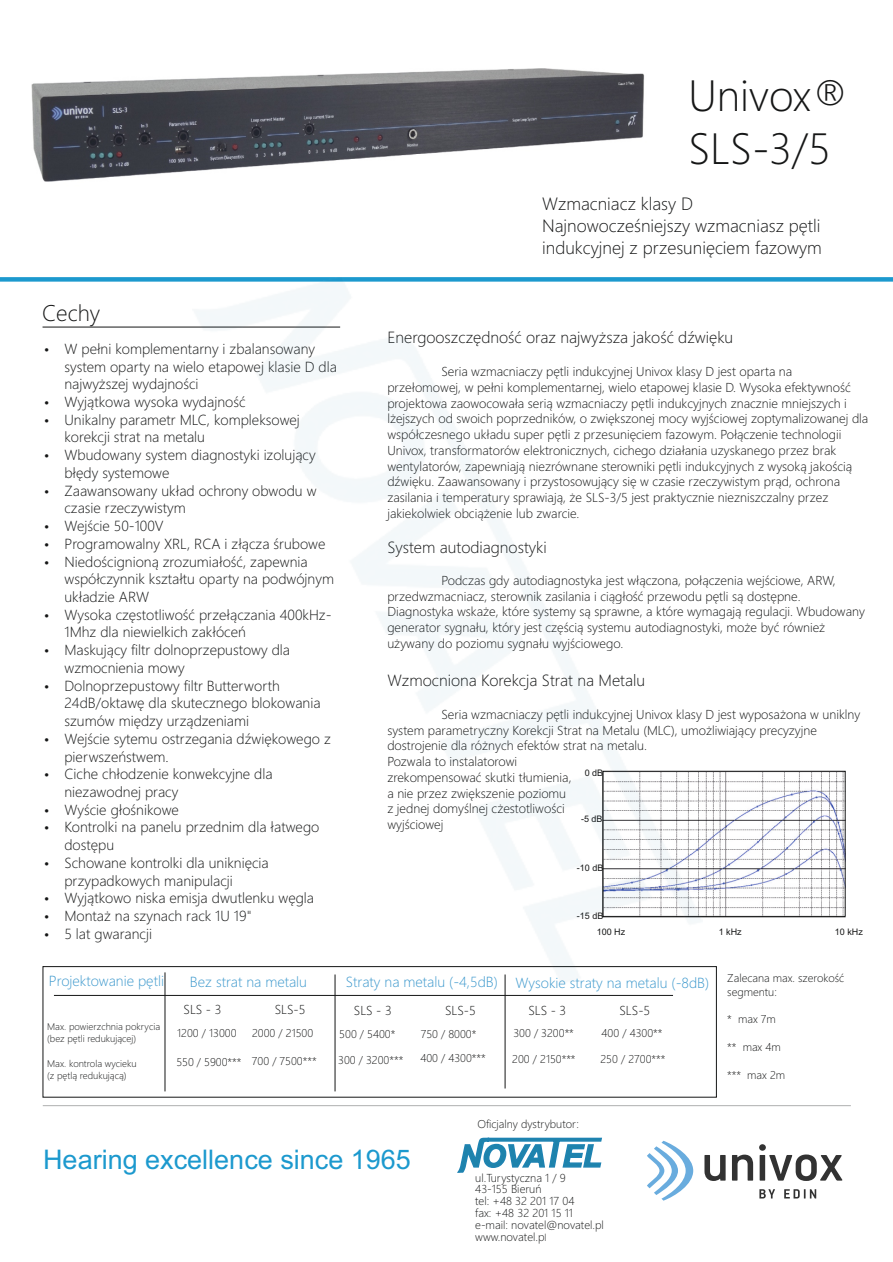
<style>
.page{position:relative;width:893px;height:1262px;background:#fff}
.page>*{position:absolute;margin:0;border:0;box-sizing:border-box;transform-origin:0 0}
.t1{font:40.5px/53.1px "Microsoft Ya Hei UI Light";color:#151616}
.t2{font:27px "Arial";color:#1c99ce}
.t3{font:21px "Microsoft Ya Hei UI Light";color:#151616}
.t4{font:16.5px/21.6px "Microsoft Ya Hei UI Light";color:#151616}
.t5{font:15px "Microsoft Ya Hei UI Light";color:#151616}
.t6{font:13.5px/17.7px "Microsoft Ya Hei UI Light";color:#151616}
.t7{font:13.5px "Microsoft Ya Hei UI Light";color:#3a97cc}
.t8{font:12px/15.8px "Microsoft Ya Hei UI Light";color:#151616}
.t9{font:10.65px/12px "Microsoft Ya Hei UI Light";color:#151616}
.t10{font:10.5px/13.8px "Microsoft Ya Hei UI Light";color:#151616}
.t11{font:9px/11.9px "Microsoft Ya Hei UI Light";color:#151616}
.t12{font:9px/15.8px "Arial";color:#151616}
.s1{font-size:9.15px}
</style>
<div class="page">
<hr style="left:43px;top:1105px;width:807px;height:1px;background:#afb0b0">
<div style="left:0;top:277px;width:893px;height:5px;background:#1c99ce"></div>
<svg style="left:704px;top:1155px;width:21px;height:26px"></svg>
<svg style="left:732px;top:1154px;width:21px;height:26px"></svg>
<svg style="left:759px;top:1144px;width:83px;height:37px"></svg>
<svg style="left:647px;top:1140px;width:46px;height:60px"></svg>
<svg style="left:759px;top:1189px;width:16px;height:9px"></svg>
<svg style="left:784px;top:1189px;width:32px;height:9px"></svg>
<hr style="left:43px;top:327px;width:297px;height:1px;background:#151616">
<hr style="left:165px;top:972px;width:1px;height:119px;background:#151616">
<hr style="left:335px;top:974px;width:1px;height:117px;background:#151616">
<hr style="left:505px;top:974px;width:1px;height:114px;background:#151616">
<hr style="left:54px;top:995px;width:619px;height:1px;background:#151616">
<hr style="left:602px;top:916px;width:243px;height:1px;background:#151616">
<img style="left:702px;top:773px;width:141px;height:141px">
<div style="left:602px;top:771px;width:243px;height:145px;border:1px solid #151616"></div>
<img style="left:31px;top:68px;width:613px;height:114px">
<svg style="left:457px;top:1137px;width:145px;height:36px"></svg>
<img style="left:192px;top:277px;width:510px;height:707px">
<h3 class="t3" style="left:42px;top:304px;width:60px">Cechy</h3>
<h1 class="t1" style="left:688px;top:73px;width:163px">Univox®<br>SLS-3/5</h1>
<h3 class="t4" style="left:542px;top:194px;width:281px">Wzmacniacz klasy D<br>Najnowocześniejszy wzmacniasz pętli indukcyjnej z przesunięciem fazowym</h3>
<p class="t5" style="left:387px;top:331px;width:347px">Energooszczędność oraz najwyższa jakość dźwięku</p>
<p class="t8" style="left:387px;top:364px;width:482px;text-indent:54px">Seria wzmacniaczy pętli indukcyjnej Univox klasy D jest oparta na przełomowej, w pełni komplementarnej, wielo etapowej klasie D. Wysoka efektywność projektowa zaowocowała serią wzmacniaczy pętli indukcyjnych znacznie mniejszych i lżejszych od swoich poprzedników, o zwiększonej mocy wyjściowej zoptymalizowanej dla współczesnego układu super pętli z przesunięciem fazowym. Połączenie technologii Univox, transformatorów elektronicznych, cichego działania uzyskanego przez brak wentylatorów, zapewniają niezrównane sterowniki pętli indukcyjnych z wysoką jakością dźwięku. Zaawansowany i przystosowujący się w czasie rzeczywistym prąd, ochrona zasilania i temperatury sprawiają, że SLS-3/5 jest praktycznie niezniszczalny przez jakiekolwiek obciążenie lub zwarcie.</p>
<p class="t5" style="left:387px;top:540px;width:161px">System autodiagnostyki</p>
<p class="t8" style="left:387px;top:573px;width:479px;text-indent:54px">Podczas gdy autodiagnostyka jest włączona, połączenia wejściowe, ARW, przedwzmacniacz, sterownik zasilania i ciągłość przewodu pętli są dostępne.<br>Diagnostyka wskaże, które systemy są sprawne, a które wymagają regulacji. Wbudowany generator sygnału, który jest częścią systemu autodiagnostyki, może być również używany do poziomu sygnału wyjściowego.</p>
<p class="t5" style="left:387px;top:674px;width:259px">Wzmocniona Korekcja Strat na Metalu</p>
<p class="t8" style="left:387px;top:707px;width:474px;text-indent:54px">Seria wzmacniaczy pętli indukcyjnej Univox klasy D jest wyposażona w uniklny system parametryczny Korekcji Strat na Metalu (MLC), umożliwiający precyzyjne dostrojenie dla różnych efektów strat na metalu.<br>Pozwala to instalatorowi<br>zrekompensować skutki tłumienia,<br>a nie przez zwiększenie poziomu<br>z jednej domyślnej cżestotliwości<br>wyjściowej</p>
<p class="t6" style="left:64px;top:341px;width:274px;text-indent:-20px">• W pełni komplementarny i zbalansowany system oparty na wielo etapowej klasie D dla najwyższej wydajności</p>
<p class="t6" style="left:44px;top:394px;width:203px">• Wyjątkowa wysoka wydajność</p>
<p class="t6" style="left:64px;top:412px;width:237px;text-indent:-20px">• Unikalny parametr MLC, kompleksowej korekcji strat na metalu</p>
<p class="t6" style="left:64px;top:447px;width:253px;text-indent:-20px">• Wbudowany system diagnostyki izolujący błędy systemowe</p>
<p class="t6" style="left:64px;top:483px;width:253px;text-indent:-20px">• Zaawansowany układ ochrony obwodu w czasie rzeczywistym</p>
<p class="t6" style="left:44px;top:518px;width:121px">• Wejście 50-100V</p>
<p class="t6" style="left:44px;top:536px;width:283px">• Programowalny XRL, RCA i złącza śrubowe</p>
<p class="t6" style="left:64px;top:553px;width:271px;text-indent:-20px">• Niedoścignioną zrozumiałość, zapewnia współczynnik kształtu oparty na podwójnym układzie ARW</p>
<p class="t6" style="left:64px;top:607px;width:268px;text-indent:-20px">• Wysoka częstotliwość przełączania 400kHz-<br>1Mhz dla niewielkich zakłóceń</p>
<p class="t6" style="left:64px;top:642px;width:227px;text-indent:-20px">• Maskujący filtr dolnoprzepustowy dla wzmocnienia mowy</p>
<p class="t6" style="left:64px;top:677px;width:257px;text-indent:-20px">• Dolnoprzepustowy filtr Butterworth<br>24dB/oktawę dla skutecznego blokowania szumów między urządzeniami</p>
<p class="t6" style="left:64px;top:731px;width:268px;text-indent:-20px">• Wejście sytemu ostrzegania dźwiękowego z pierwszeństwem.</p>
<p class="t6" style="left:64px;top:766px;width:209px;text-indent:-20px">• Ciche chłodzenie konwekcyjne dla niezawodnej pracy</p>
<p class="t6" style="left:44px;top:801px;width:136px">• Wyście głośnikowe</p>
<p class="t6" style="left:64px;top:819px;width:256px;text-indent:-20px">• Kontrolki na panelu przednim dla łatwego dostępu</p>
<p class="t6" style="left:64px;top:855px;width:206px;text-indent:-20px">• Schowane kontrolki dla uniknięcia przypadkowych manipulacji</p>
<p class="t6" style="left:44px;top:890px;width:271px">• Wyjątkowo niska emisja dwutlenku węgla</p>
<p class="t6" style="left:44px;top:908px;width:209px">• Montaż na szynach rack 1U 19"</p>
<p class="t6" style="left:44px;top:926px;width:109px">• 5 lat gwarancji</p>
<p class="t7" style="left:49px;top:975px;width:117px">Projektowanie pętli</p>
<p class="t7" style="left:190px;top:976px;width:119px">Bez strat na metalu</p>
<p class="t7" style="left:346px;top:976px;width:153px">Straty na metalu (-4,5dB)</p>
<p class="t7" style="left:515px;top:977px;width:195px">Wysokie straty na metalu (-8dB)</p>
<p class="t11" style="left:47px;top:1021px;width:114px">Max. powierzchnia pokrycia (bez pętli redukującej)</p>
<p class="t11" style="left:47px;top:1058px;width:91px">Max. kontrola wycieku (z pętlą redukującą)</p>
<p class="t12" style="left:584px;top:765px;width:20px">0 dB</p>
<p class="t12" style="left:581px;top:811px;width:23px">-5 dB</p>
<p class="t12" style="left:577px;top:861px;width:28px">-10 dB</p>
<p class="t12" style="left:596px;top:908px;width:30px;text-indent:-20px">-15 dB<br>100 Hz</p>
<p class="t12" style="left:718px;top:924px;width:25px">1 kHz</p>
<p class="t12" style="left:834px;top:924px;width:30px">10 kHz</p>
<p class="t10" style="left:727px;top:972px;width:118px">Zalecana max. szerokość segmentu:</p>
<p class="t10" style="left:727px;top:1013px;width:50px">* max 7m</p>
<p class="t10" style="left:727px;top:1041px;width:55px">** max 4m</p>
<p class="t10" style="left:727px;top:1068px;width:59px">*** max 2m</p>
<p class="t8" style="left:183px;top:1002px;width:39px">SLS - 3</p>
<p class="t8" style="left:275px;top:1002px;width:32px">SLS-5</p>
<p class="t8" style="left:354px;top:1003px;width:39px">SLS - 3</p>
<p class="t8" style="left:445px;top:1003px;width:32px">SLS-5</p>
<p class="t8" style="left:528px;top:1003px;width:39px">SLS - 3</p>
<p class="t8" style="left:619px;top:1003px;width:32px">SLS-5</p>
<p class="t10" style="left:177px;top:1026px;width:61px">1200 / 13000</p>
<p class="t10" style="left:176px;top:1055px;width:67px">550 / 5900***</p>
<p class="t10" style="left:252px;top:1027px;width:63px">2000 / 21500</p>
<p class="t10" style="left:252px;top:1054px;width:66px">700 / 7500***</p>
<p class="t10" style="left:513px;top:1027px;width:62px">300 / 3200**</p>
<p class="t10" style="left:512px;top:1052px;width:65px">200 / 2150***</p>
<p class="t10" style="left:601px;top:1027px;width:62px">400 / 4300**</p>
<p class="t10" style="left:600px;top:1053px;width:66px">250 / 2700***</p>
<p class="t10" style="left:339px;top:1027px;width:58px">500 / 5400*</p>
<p class="t10" style="left:421px;top:1027px;width:57px">750 / 8000*</p>
<p class="t10" style="left:338px;top:1053px;width:67px">300 / 3200***</p>
<p class="t10" style="left:420px;top:1052px;width:67px">400 / 4300***</p>
<h2 class="t2" style="left:43px;top:1149px;width:369px">Hearing excellence since 1965</h2>
<p class="t10" style="left:477px;top:1118px;width:103px">Oficjalny dystrybutor:</p>
<p class="t9" style="left:475px;top:1172px;width:130px">ul.Turystyczna 1 / 9<br>43-155 Bieruń<br>tel: +48 32 201 17 04<br>fax: +48 32 201 15 11 e-mail: novatel@novatel.pl www.novatel.p<span class="s1">l</span></p>
</div>
